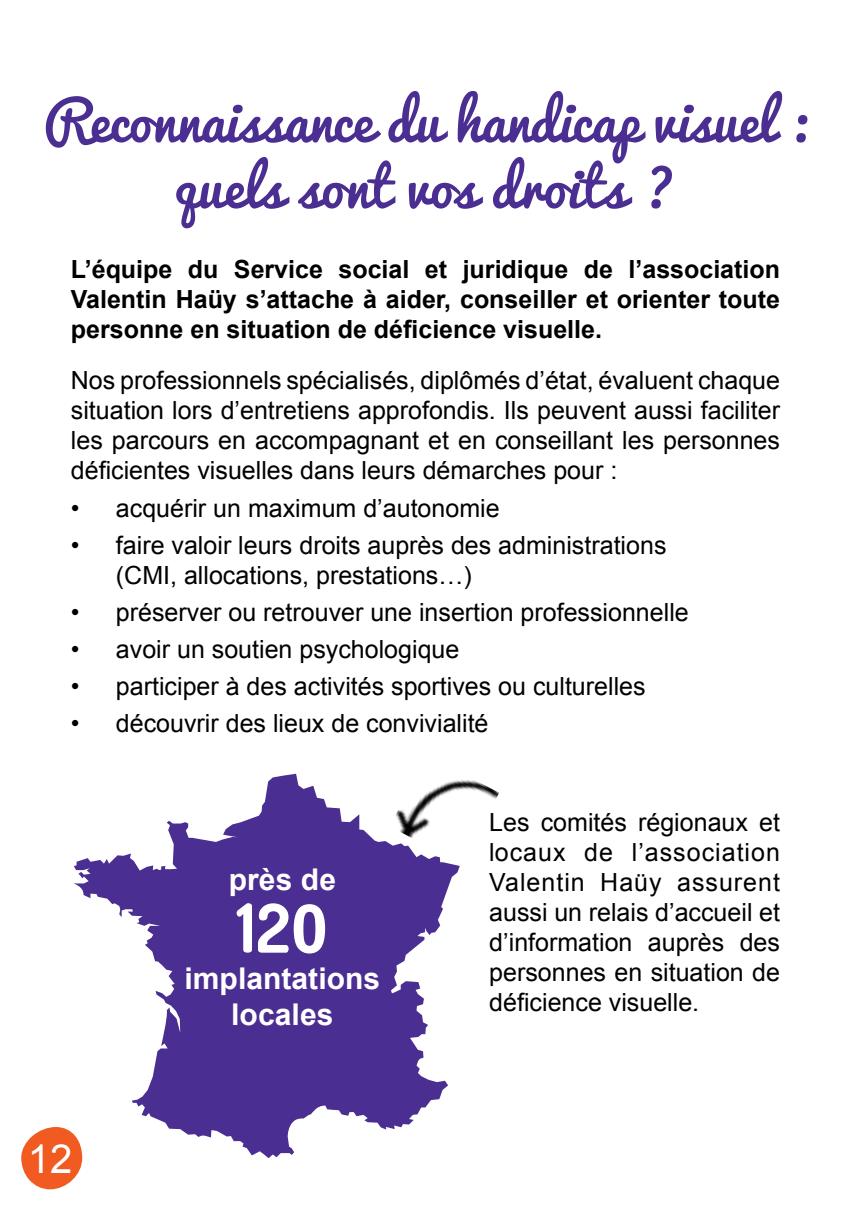
<style>
.page{position:relative;width:851px;height:1205px;background:#fff}
.page>*{position:absolute;margin:0;border:0;box-sizing:border-box;transform-origin:0 0}
.t1{font:700 67.5px "Dosis";color:#fff}
.titre_H1{font:55px/66px "Pacifico";letter-spacing:-.01em;color:#4b2e91;text-align:center}
.t2{font:40px "Arial";color:#fff}
.t3{font:700 30px/36px "Arial";color:#fff;text-align:center}
.t4{font:25px/30px "Arial";color:#000;text-align:justify}
.t5{font:700 25px/30px "Arial";color:#000;text-align:justify}
.s1{font-family:"Arial"}
</style>
<div class="page">
<svg style="left:21px;top:1127px;width:61px;height:62px"></svg>
<svg style="left:73px;top:774px;width:386px;height:384px;fill:#4b2e91"></svg>
<img style="left:389px;top:774px;width:110px;height:90px">
<h1 class="titre_H1" style="left:44px;top:91px;width:764px">Reconnaissance du handicap visuel : quels sont vos droits ?</h1>
<p class="t5" style="left:71px;top:255px;width:710px">L’équipe du Service social et juridique de l’association Valentin Haüy s’attache à aider, conseiller et orienter toute personne en situation de déficience visuelle.</p>
<p class="t4" style="left:71px;top:366px;width:710px">Nos professionnels spécialisés, diplômés d’état, évaluent chaque situation lors d’entretiens approfondis. Ils peuvent aussi faciliter les parcours en accompagnant et en conseillant les personnes déficientes visuelles dans leurs démarches pour :</p>
<p class="t4" style="left:71px;top:493px;width:430px">• acquérir un maximum d’autonomie</p>
<p class="t4" style="left:116px;top:530px;width:552px;text-indent:-45px">• faire valoir leurs droits auprès des administrations (CMI, allocations, prestations…)</p>
<p class="t4" style="left:71px;top:597px;width:619px">• préserver ou retrouver une insertion professionnelle</p>
<p class="t4" style="left:71px;top:634px;width:390px">• avoir un soutien psychologique</p>
<p class="t4" style="left:71px;top:671px;width:576px">• participer à des activités sportives ou culturelles</p>
<p class="t4" style="left:71px;top:708px;width:419px">• découvrir des lieux de convivialité</p>
<h3 class="t2" style="left:28px;top:1132px;width:46px">12</h3>
<p class="t3" style="left:229px;top:862px;width:109px">près de</p>
<p class="t1" style="left:236px;top:884px;width:93px">12<span class="s1">0</span></p>
<p class="t3" style="left:184px;top:961px;width:197px">implantations locales</p>
<p class="t4" style="left:489px;top:807px;width:292px">Les comités régionaux et locaux de l’association Valentin Haüy assurent aussi un relais d’accueil et d’information auprès des personnes en situation de déficience visuelle.</p>
</div>
